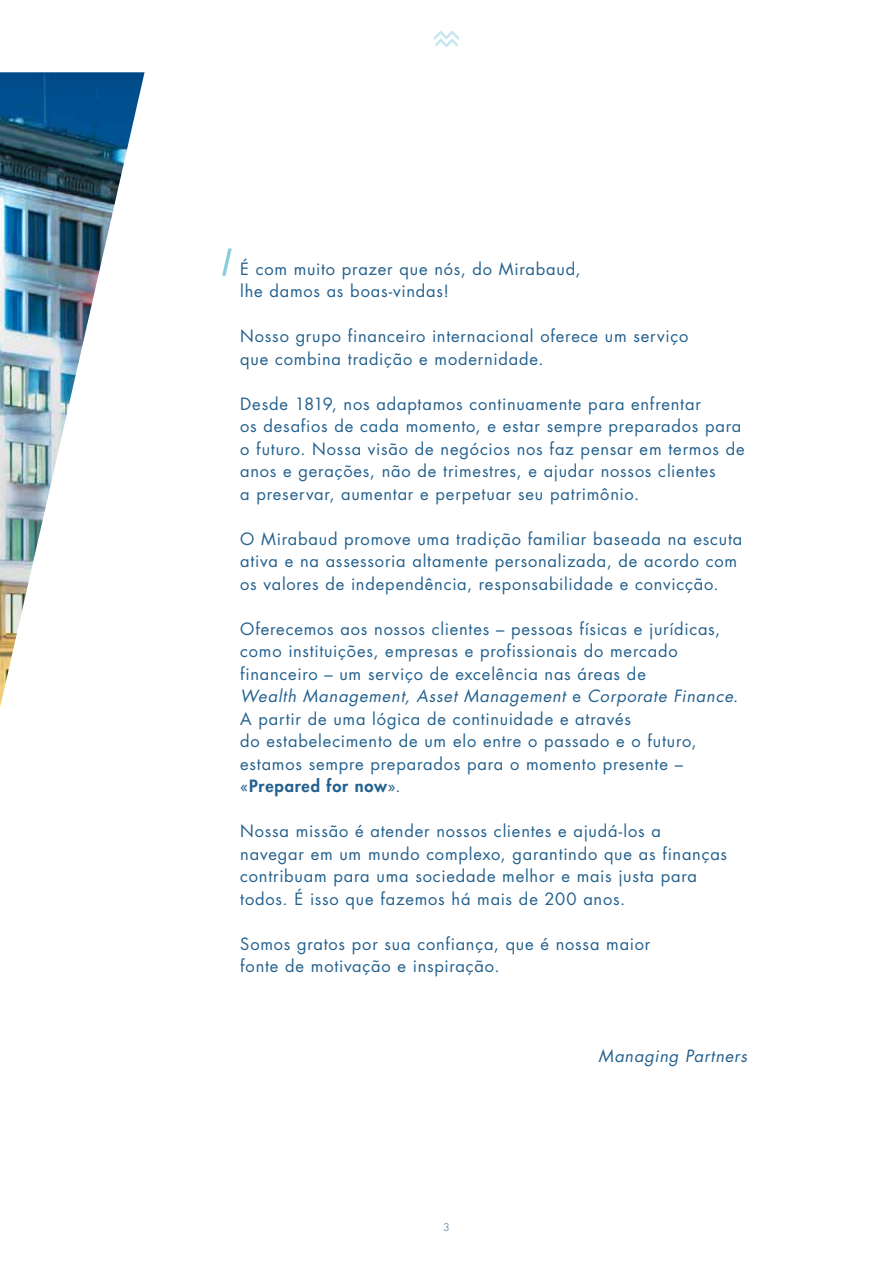
<style>
.page{position:relative;width:893px;height:1263px;background:#fff}
.page>*{position:absolute;margin:0;border:0;box-sizing:border-box;transform-origin:0 0}
.t1{font:16.5px/22.5px "Futura Std";letter-spacing:.045em;color:#24618e}
.t2{font:italic 16.5px "Futura Std";letter-spacing:.045em;color:#24618e}
.t3{font:300 10.5px "Futura Std";color:#24618e}
.s1{font-style:italic}
.s2{font-weight:800}
</style>
<div class="page">
<img style="left:0;top:72px;width:145px;height:635px">
<svg style="left:434px;top:30px;width:25px;height:17px"></svg>
<svg style="left:222px;top:248px;width:10px;height:28px"></svg>
<p class="t1" style="left:240px;top:257px;width:342px">É com muito prazer que nós, do Mirabaud, lhe damos as boas-vindas!</p>
<p class="t1" style="left:240px;top:325px;width:450px">Nosso grupo financeiro internacional oferece um serviço que combina tradição e modernidade.</p>
<p class="t1" style="left:240px;top:392px;width:506px">Desde 1819, nos adaptamos continuamente para enfrentar<br>os desafios de cada momento, e estar sempre preparados para o futuro. Nossa visão de negócios nos faz pensar em termos de anos e gerações, não de trimestres, e ajudar nossos clientes<br>a preservar, aumentar e perpetuar seu patrimônio.</p>
<p class="t1" style="left:240px;top:527px;width:504px">O Mirabaud promove uma tradição familiar baseada na escuta ativa e na assessoria altamente personalizada, de acordo com os valores de independência, responsabilidade e convicção.</p>
<p class="t1" style="left:240px;top:617px;width:500px">Oferecemos aos nossos clientes – pessoas físicas e jurídicas, como instituições, empresas e profissionais do mercado financeiro – um serviço de excelência nas áreas de<br><span class="s1">Wealth Management, Asset Management</span> e <span class="s1">Corporate Finance</span>.<br>A partir de uma lógica de continuidade e através<br>do estabelecimento de um elo entre o passado e o futuro, estamos sempre preparados para o momento presente – «<span class="s2">Prepared for now</span>».</p>
<p class="t1" style="left:240px;top:820px;width:488px">Nossa missão é atender nossos clientes e ajudá-los a navegar em um mundo complexo, garantindo que as finanças contribuam para uma sociedade melhor e mais justa para todos. É isso que fazemos há mais de 200 anos.</p>
<p class="t1" style="left:240px;top:932px;width:412px">Somos gratos por sua confiança, que é nossa maior fonte de motivação e inspiração.</p>
<p class="t3" style="left:443px;top:1220px;width:8px">3</p>
<p class="t2" style="left:598px;top:1045px;width:150px">Managing Partners</p>
</div>
